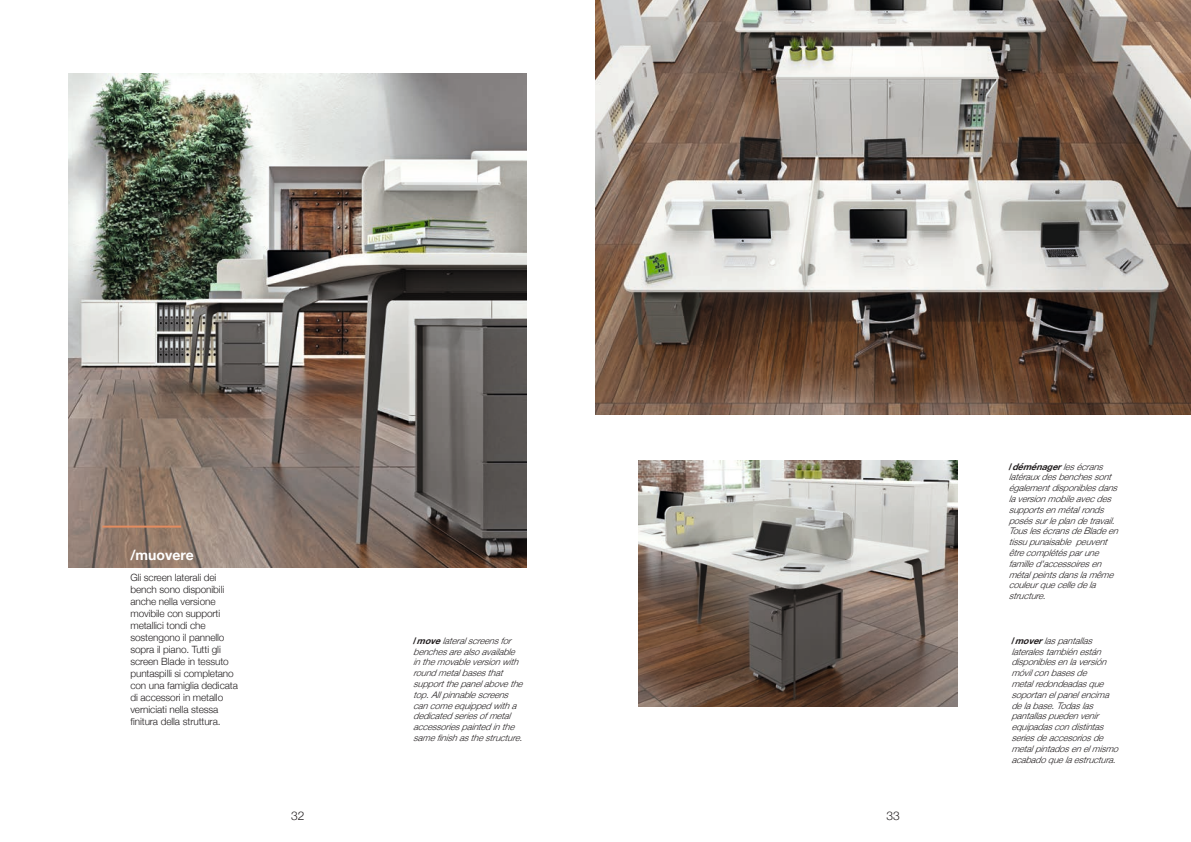
<style>
.page{position:relative;width:1191px;height:842px;background:#fff}
.page>*{position:absolute;margin:0;border:0;box-sizing:border-box;transform-origin:0 0}
.t1{font:700 14px "Helvetica Neue";color:#fff}
.t2{font:300 12px "Helvetica Neue";color:#231f20}
.t3{font:300 10px/12px "Helvetica Neue";letter-spacing:-.01em;color:#231f20}
.t4{font:italic 300 9px/10.8px "Helvetica Neue";color:#231f20}
.s1{font-weight:700;font-style:normal}
.s2{font-weight:700}
</style>
<div class="page">
<img style="left:638px;top:461px;width:320px;height:246px">
<img style="left:69px;top:74px;width:457px;height:493px">
<img style="left:595px;top:0;width:596px;height:414px">
<hr style="left:102px;top:526px;width:79px;height:2px;background:#e48c5f">
<p class="t1" style="left:130px;top:544px;width:65px">/muovere</p>
<p class="t3" style="left:130px;top:571px;width:109px">Gli screen laterali dei bench sono disponibili anche nella versione movibile con supporti metallici tondi che sostengono il pannello sopra il piano. Tutti gli screen Blade in tessuto puntaspilli si completano con una famiglia dedicata di accessori in metallo verniciati nella stessa finitura della struttura.</p>
<p class="t4" style="left:1008px;top:460px;width:115px"><span class="s1">/</span> <span class="s2">déménager</span> lesécrans latérauxdesbenchessont égalementdisponiblesdans laversionmobileavecdes supportsenmétalronds poséssurleplandetravail.<br>TouslesécransdeBladeen tissupunaisablepeuvent êtrecomplétésparune familled'accessoiresen métalpeintsdanslamême couleurquecelledela structure.</p>
<p class="t4" style="left:413px;top:634px;width:115px"><span class="s1">/</span> <span class="s2">move</span>lateralscreensfor benchesarealsoavailable inthemovableversionwith roundmetalbasesthat supportthepanelabovethe top.Allpinnablescreens cancomeequippedwitha dedicatedseriesofmetal accessoriespaintedinthe samefinishasthestructure.</p>
<p class="t4" style="left:1011px;top:634px;width:113px"><span class="s1">/</span> <span class="s2">mover</span>laspantallas lateralestambiénestán disponiblesenlaversión móvilconbasesde metalredondeadasque soportanelpanelencima delabase.Todaslas pantallaspuedenvenir equipadascondistintas seriesdeaccesoriosde metalpintadosenelmismo acabadoquelaestructura.</p>
<h2 class="t2" style="left:291px;top:806px;width:15px">32</h2>
<h2 class="t2" style="left:886px;top:806px;width:15px">33</h2>
</div>
